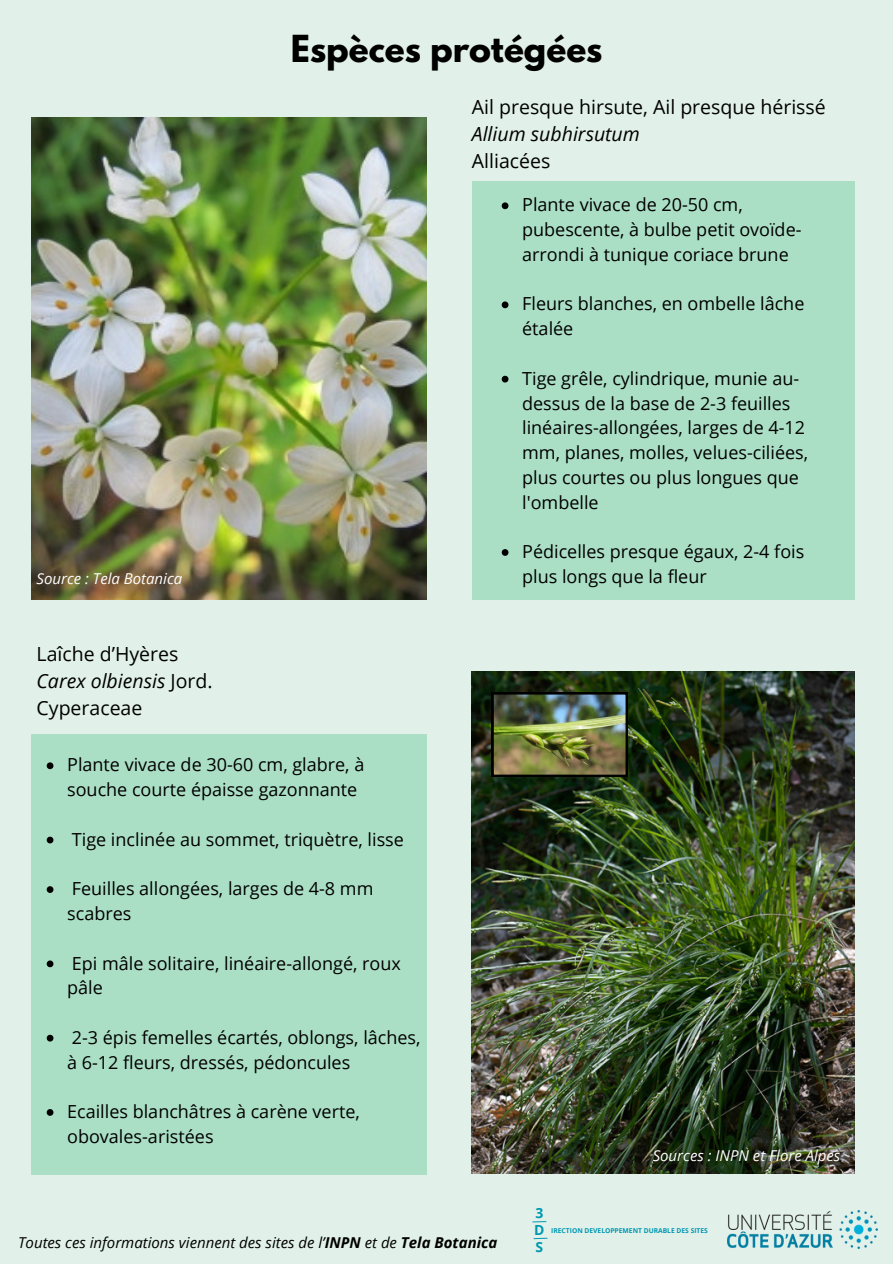
<style>
.page{position:relative;width:893px;height:1264px;background:#fff}
.page>*{position:absolute;margin:0;border:0;box-sizing:border-box;transform-origin:0 0}
.t1{font:700 33px "League Spartan";color:#000}
.t2{font:19.5px/27px "Open Sans";color:#000}
.t3{font:18px/24.8px "Open Sans";color:#000}
.t4{font:italic 15px "Open Sans";color:#000}
.t5{font:italic 15px "Open Sans";color:#fff}
.t6{font:700 13.95px "Open Sans";color:#0097b2}
.t7{font:700 6.75px "Open Sans";color:#0097b2}
.s1{font-style:italic}
.s2{font-weight:700}
</style>
<div class="page">
<div style="left:0;top:0;width:892px;height:1263px;background:#e1f1e9"></div>
<div style="left:472px;top:181px;width:382px;height:418px;background:#aadfc5"></div>
<div style="left:31px;top:734px;width:396px;height:440px;background:#aadfc5"></div>
<img style="left:31px;top:117px;width:396px;height:482px">
<img style="left:472px;top:671px;width:382px;height:502px">
<img style="left:727px;top:1210px;width:150px;height:38px">
<svg style="left:532px;top:1221px;width:14px;height:1px"></svg>
<img style="left:491px;top:692px;width:136px;height:84px">
<svg style="left:501px;top:202px;width:7px;height:7px"></svg>
<svg style="left:501px;top:301px;width:7px;height:7px"></svg>
<svg style="left:501px;top:376px;width:7px;height:6px"></svg>
<svg style="left:501px;top:549px;width:7px;height:7px"></svg>
<svg style="left:47px;top:762px;width:6px;height:7px"></svg>
<svg style="left:47px;top:836px;width:6px;height:7px"></svg>
<svg style="left:47px;top:886px;width:6px;height:7px"></svg>
<svg style="left:47px;top:960px;width:6px;height:7px"></svg>
<svg style="left:47px;top:1034px;width:6px;height:7px"></svg>
<svg style="left:47px;top:1109px;width:6px;height:6px"></svg>
<p class="t1" style="left:291px;top:32px;width:313px">Espèces protégées</p>
<p class="t5" style="left:37px;top:568px;width:147px">Source : Tela Botanica</p>
<p class="t2" style="left:37px;top:639px;width:177px">Laîche d’Hyères<br><span class="s1">Carex olbiensis</span> Jord.<br>Cyperaceae</p>
<p class="t3" style="left:67px;top:752px;width:299px">Plante vivace de 30-60 cm, glabre, à souche courte épaisse gazonnante</p>
<h3 class="t3" style="left:72px;top:826px;width:333px">Tige inclinée au sommet, triquètre, lisse</h3>
<p class="t3" style="left:67px;top:875px;width:308px">Feuilles allongées, larges de 4-8 mm scabres</p>
<p class="t3" style="left:67px;top:950px;width:335px">Epi mâle solitaire, linéaire-allongé, roux pâle</p>
<p class="t3" style="left:67px;top:1024px;width:355px">2-3 épis femelles écartés, oblongs, lâches, à 6-12 fleurs, dressés, pédoncules</p>
<p class="t3" style="left:67px;top:1098px;width:294px">Ecailles blanchâtres à carène verte, obovales-aristées</p>
<h2 class="t2" style="left:472px;top:93px;width:355px">Ail presque hirsute, Ail presque hérissé<br><span class="s1">Allium subhirsutum<br></span>Alliacées</h2>
<p class="t3" style="left:522px;top:192px;width:281px">Plante vivace de 20-50 cm, pubescente, à bulbe petit ovoïde&shy;arrondi à tunique coriace brune</p>
<p class="t3" style="left:522px;top:291px;width:284px">Fleurs blanches, en ombelle lâche étalée</p>
<p class="t3" style="left:522px;top:365px;width:287px">Tige grêle, cylindrique, munie au&shy;dessus de la base de 2-3 feuilles linéaires-allongées, larges de 4-12 mm, planes, molles, velues-ciliées, plus courtes ou plus longues que l'ombelle</p>
<p class="t3" style="left:522px;top:538px;width:283px">Pédicelles presque égaux, 2-4 fois plus longs que la fleur</p>
<h3 class="t5" style="left:652px;top:1144px;width:189px">Sources : INPN et Flore Alpes</h3>
<h2 class="t4" style="left:18px;top:1231px;width:480px">Toutes ces informations viennent des sites de l’<span class="s2">INPN</span> et de <span class="s2">Tela Botanica</span></h2>
<p class="t6" style="left:535px;top:1202px;width:9px">3</p>
<p class="t6" style="left:534px;top:1219px;width:12px">D</p>
<h2 class="t6" style="left:535px;top:1237px;width:9px">S</h2>
<p class="t7" style="left:551px;top:1225px;width:158px">IRECTION DEVELOPPEMENT DURABLE DES SITES</p>
</div>
